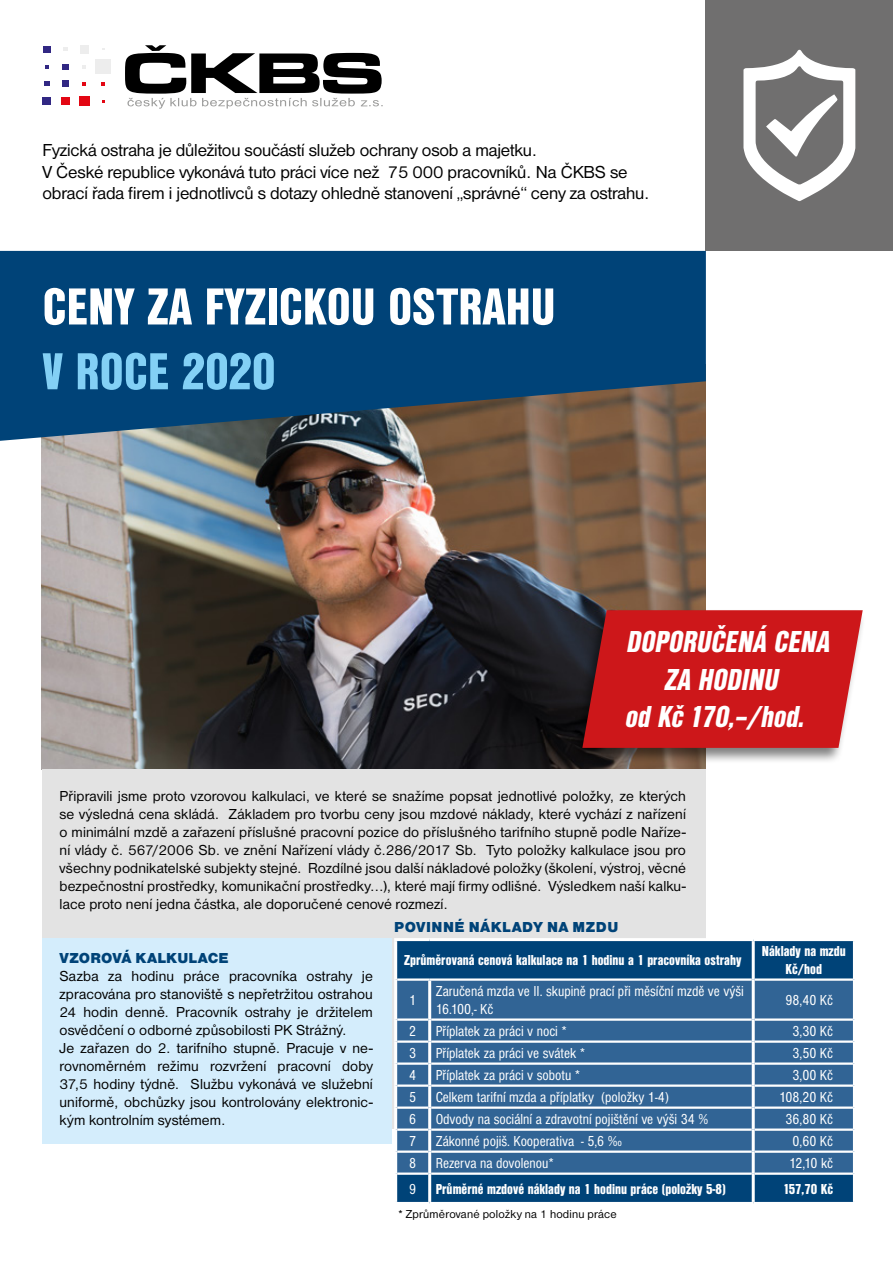
<style>
.page{position:relative;width:893px;height:1263px;background:#fff}
.page>*{position:absolute;margin:0;border:0;box-sizing:border-box;transform-origin:0 0}
.t1{font:54px "Nimbus Sans DOT Blac Cond";color:#fff}
.t2{font:54px "Nimbus Sans DOT Blac Cond";color:#83d0f5}
.t3{font:italic 31.5px/37.8px "Nimbus Sans DOT Blac Cond";color:#fff;text-align:center}
.t4{font:18px/21.6px "Nimbus Sans DOT";letter-spacing:-.01em;color:#000}
.t5{font:15px/18px "Nimbus Sans DOT";letter-spacing:.01em;color:#000;text-align:justify}
.t6{font:condensed 15px/18px "Nimbus Sans DOT";color:#fff}
.t7{font:15px/18px "Nimbus Sans DOT Blac Cond";color:#fff;text-align:center}
.t8{font:15px "Nimbus Sans DOT Blac";letter-spacing:.03em;color:#004378}
.t9{font:12px "Nimbus Sans DOT";letter-spacing:.015em;color:#000}
</style>
<div class="page">
<div style="left:43px;top:46px;width:7px;height:7px;background:#312783"></div>
<svg style="left:44px;top:82px;width:5px;height:4px"></svg>
<div style="left:43px;top:98px;width:8px;height:7px;background:#312783"></div>
<svg style="left:64px;top:47px;width:4px;height:4px"></svg>
<svg style="left:63px;top:64px;width:6px;height:5px"></svg>
<div style="left:62px;top:81px;width:7px;height:6px;background:#312783"></div>
<div style="left:61px;top:97px;width:9px;height:8px;background:#e30613"></div>
<div style="left:80px;top:45px;width:9px;height:8px;background:#ededed"></div>
<svg style="left:82px;top:65px;width:4px;height:3px"></svg>
<svg style="left:82px;top:82px;width:4px;height:4px"></svg>
<div style="left:79px;top:97px;width:10px;height:9px;background:#e30613"></div>
<div style="left:95px;top:59px;width:16px;height:15px;background:#ededed"></div>
<svg style="left:101px;top:82px;width:4px;height:4px"></svg>
<svg style="left:125px;top:45px;width:258px;height:64px"></svg>
<img style="left:41px;top:441px;width:665px;height:328px">
<svg style="left:0;top:251px;width:706px;height:190px;background:#114771"></svg>
<div style="left:43px;top:769px;width:663px;height:360px;background:#e3e3e3"></div>
<div style="left:43px;top:939px;width:349px;height:205px;background:#d4edfc"></div>
<div style="left:706px;top:0;width:187px;height:251px;background:#706f6f"></div>
<div style="left:397px;top:941px;width:456px;height:261px;background:#004378"></div>
<div style="left:397px;top:981px;width:456px;height:191px;background:#316495"></div>
<hr style="left:397px;top:978px;width:33px;height:3px;background:#fff">
<hr style="left:430px;top:978px;width:322px;height:3px;background:#fff">
<hr style="left:755px;top:978px;width:98px;height:3px;background:#fff">
<hr style="left:397px;top:1018px;width:31px;height:3px;background:#fff">
<hr style="left:431px;top:1018px;width:321px;height:3px;background:#fff">
<hr style="left:755px;top:1018px;width:98px;height:3px;background:#fff">
<hr style="left:397px;top:1040px;width:31px;height:3px;background:#fff">
<hr style="left:431px;top:1040px;width:321px;height:3px;background:#fff">
<hr style="left:755px;top:1040px;width:98px;height:3px;background:#fff">
<hr style="left:397px;top:1062px;width:31px;height:3px;background:#fff">
<hr style="left:431px;top:1062px;width:321px;height:3px;background:#fff">
<hr style="left:755px;top:1062px;width:98px;height:3px;background:#fff">
<hr style="left:397px;top:1084px;width:31px;height:3px;background:#fff">
<hr style="left:431px;top:1084px;width:321px;height:3px;background:#fff">
<hr style="left:755px;top:1084px;width:98px;height:3px;background:#fff">
<hr style="left:397px;top:1106px;width:31px;height:3px;background:#fff">
<hr style="left:431px;top:1106px;width:321px;height:3px;background:#fff">
<hr style="left:755px;top:1106px;width:98px;height:3px;background:#fff">
<hr style="left:397px;top:1128px;width:31px;height:3px;background:#fff">
<hr style="left:431px;top:1128px;width:321px;height:3px;background:#fff">
<hr style="left:755px;top:1128px;width:98px;height:3px;background:#fff">
<hr style="left:397px;top:1150px;width:31px;height:3px;background:#fff">
<hr style="left:431px;top:1150px;width:321px;height:3px;background:#fff">
<hr style="left:755px;top:1150px;width:98px;height:3px;background:#fff">
<hr style="left:397px;top:1172px;width:31px;height:3px;background:#fff">
<hr style="left:431px;top:1172px;width:321px;height:3px;background:#fff">
<hr style="left:755px;top:1172px;width:98px;height:3px;background:#fff">
<hr style="left:394px;top:938px;width:36px;height:3px;background:#fff">
<hr style="left:394px;top:941px;width:3px;height:38px;background:#fff">
<hr style="left:430px;top:938px;width:323px;height:3px;background:#fff">
<hr style="left:752px;top:941px;width:3px;height:38px;background:#fff">
<hr style="left:394px;top:979px;width:3px;height:40px;background:#fff">
<hr style="left:428px;top:981px;width:3px;height:38px;background:#fff">
<hr style="left:752px;top:979px;width:3px;height:40px;background:#fff">
<hr style="left:394px;top:1019px;width:3px;height:22px;background:#fff">
<hr style="left:428px;top:1019px;width:3px;height:22px;background:#fff">
<hr style="left:752px;top:1019px;width:3px;height:22px;background:#fff">
<hr style="left:394px;top:1041px;width:3px;height:22px;background:#fff">
<hr style="left:428px;top:1041px;width:3px;height:22px;background:#fff">
<hr style="left:752px;top:1041px;width:3px;height:22px;background:#fff">
<hr style="left:394px;top:1063px;width:3px;height:22px;background:#fff">
<hr style="left:428px;top:1063px;width:3px;height:22px;background:#fff">
<hr style="left:752px;top:1063px;width:3px;height:22px;background:#fff">
<hr style="left:394px;top:1085px;width:3px;height:23px;background:#fff">
<hr style="left:428px;top:1085px;width:3px;height:23px;background:#fff">
<hr style="left:752px;top:1085px;width:3px;height:23px;background:#fff">
<hr style="left:394px;top:1108px;width:3px;height:22px;background:#fff">
<hr style="left:428px;top:1108px;width:3px;height:22px;background:#fff">
<hr style="left:752px;top:1108px;width:3px;height:22px;background:#fff">
<hr style="left:428px;top:1130px;width:3px;height:22px;background:#fff">
<hr style="left:752px;top:1130px;width:3px;height:22px;background:#fff">
<hr style="left:428px;top:1152px;width:3px;height:22px;background:#fff">
<hr style="left:752px;top:1152px;width:3px;height:22px;background:#fff">
<hr style="left:428px;top:1174px;width:3px;height:28px;background:#fff">
<hr style="left:752px;top:1174px;width:3px;height:28px;background:#fff">
<div style="left:569px;top:608px;width:297px;height:156px;background:#000;opacity:.5"></div>
<svg style="left:582px;top:610px;width:281px;height:138px;background:#c72124"></svg>
<svg style="left:743px;top:50px;width:112px;height:151px"></svg>
<p class="t4" style="left:43px;top:140px;width:496px">Fyzická ostraha je důležitou součástí služeb ochrany osob a majetku.</p>
<p class="t4" style="left:43px;top:161px;width:609px">V České republice vykonává tuto práci více než 75 000 pracovníků. Na ČKBS se obrací řada firem i jednotlivců s dotazy ohledně stanovení „správné“ ceny za ostrahu.</p>
<p class="t1" style="left:43px;top:276px;width:514px">CENY ZA FYZICKOU OSTRAHU</p>
<p class="t2" style="left:43px;top:341px;width:234px">V ROCE 2020</p>
<p class="t3" style="left:626px;top:623px;width:211px">DOPORUČENÁ CENA<br>ZA HODINU</p>
<p class="t3" style="left:625px;top:698px;width:187px">od Kč 170,–/hod.</p>
<p class="t5" style="left:60px;top:787px;width:628px">Připravili jsme proto vzorovou kalkulaci, ve které se snažíme popsat jednotlivé položky, ze kterých se výsledná cena skládá. Základem pro tvorbu ceny jsou mzdové náklady, které vychází z nařízení o minimální mzdě a zařazení příslušné pracovní pozice do příslušného tarifního stupně podle Naříze&shy;ní vlády č. 567/2006 Sb. ve znění Nařízení vlády č.286/2017 Sb. Tyto položky kalkulace jsou pro všechny podnikatelské subjekty stejné. Rozdílné jsou další nákladové položky (školení, výstroj, věcné bezpečnostní prostředky, komunikační prostředky…), které mají firmy odlišné. Výsledkem naší kalku&shy;lace proto není jedna částka, ale doporučené cenové rozmezí.</p>
<p class="t8" style="left:60px;top:949px;width:171px">VZOROVÁ KALKULACE</p>
<p class="t5" style="left:60px;top:967px;width:315px">Sazba za hodinu práce pracovníka ostrahy je zpracována pro stanoviště s nepřetržitou ostrahou 24 hodin denně. Pracovník ostrahy je držitelem osvědčení o odborné způsobilosti PK Strážný.</p>
<p class="t5" style="left:60px;top:1039px;width:315px">Je zařazen do 2. tarifního stupně. Pracuje v ne&shy;rovnoměrném režimu rozvržení pracovní doby 37,5 hodiny týdně. Službu vykonává ve služební uniformě, obchůzky jsou kontrolovány elektronic&shy;kým kontrolním systémem.</p>
<p class="t8" style="left:394px;top:918px;width:225px">POVINNÉ NÁKLADY NA MZDU</p>
<p class="t7" style="left:404px;top:951px;width:339px">Zprůměrovaná cenová kalkulace na 1 hodinu a 1 pracovníka ostrahy</p>
<p class="t7" style="left:762px;top:942px;width:85px">Náklady na mzdu<br>Kč/hod</p>
<p class="t6" style="left:409px;top:991px;width:9px">1</p>
<p class="t6" style="left:436px;top:982px;width:310px">Zaručená mzda ve II. skupině prací při měsíční mzdě ve výši<br>16.100,- Kč</p>
<p class="t6" style="left:785px;top:991px;width:49px">98,40 Kč</p>
<p class="t6" style="left:409px;top:1022px;width:9px">2</p>
<p class="t6" style="left:436px;top:1022px;width:133px">Příplatek za práci v noci *</p>
<p class="t6" style="left:792px;top:1022px;width:42px">3,30 Kč</p>
<p class="t6" style="left:409px;top:1044px;width:9px">3</p>
<p class="t6" style="left:436px;top:1044px;width:151px">Příplatek za práci ve svátek *</p>
<p class="t6" style="left:792px;top:1044px;width:42px">3,50 Kč</p>
<p class="t6" style="left:409px;top:1066px;width:9px">4</p>
<p class="t6" style="left:436px;top:1066px;width:146px">Příplatek za práci v sobotu *</p>
<p class="t6" style="left:792px;top:1066px;width:42px">3,00 Kč</p>
<p class="t6" style="left:409px;top:1088px;width:9px">5</p>
<p class="t6" style="left:436px;top:1088px;width:235px">Celkem tarifní mzda a příplatky (položky 1-4)</p>
<p class="t6" style="left:779px;top:1088px;width:56px">108,20 Kč</p>
<p class="t6" style="left:409px;top:1110px;width:9px">6</p>
<p class="t6" style="left:436px;top:1110px;width:274px">Odvody na sociální a zdravotní pojištění ve výši 34 %</p>
<p class="t6" style="left:785px;top:1110px;width:49px">36,80 Kč</p>
<p class="t6" style="left:409px;top:1132px;width:9px">7</p>
<p class="t6" style="left:436px;top:1132px;width:188px">Zákonné pojiš. Kooperativa - 5,6 ‰</p>
<p class="t6" style="left:792px;top:1132px;width:42px">0,60 Kč</p>
<p class="t6" style="left:409px;top:1154px;width:9px">8</p>
<p class="t6" style="left:436px;top:1154px;width:120px">Rezerva na dovolenou*</p>
<p class="t6" style="left:789px;top:1154px;width:45px">12,10 kč</p>
<p class="t6" style="left:409px;top:1180px;width:9px">9</p>
<p class="t7" style="left:436px;top:1180px;width:292px">Průměrné mzdové náklady na 1 hodinu práce (položky 5-8)</p>
<p class="t7" style="left:783px;top:1180px;width:52px">157,70 Kč</p>
<p class="t9" style="left:398px;top:1207px;width:220px">* Zprůměrované položky na 1 hodinu práce</p>
</div>
